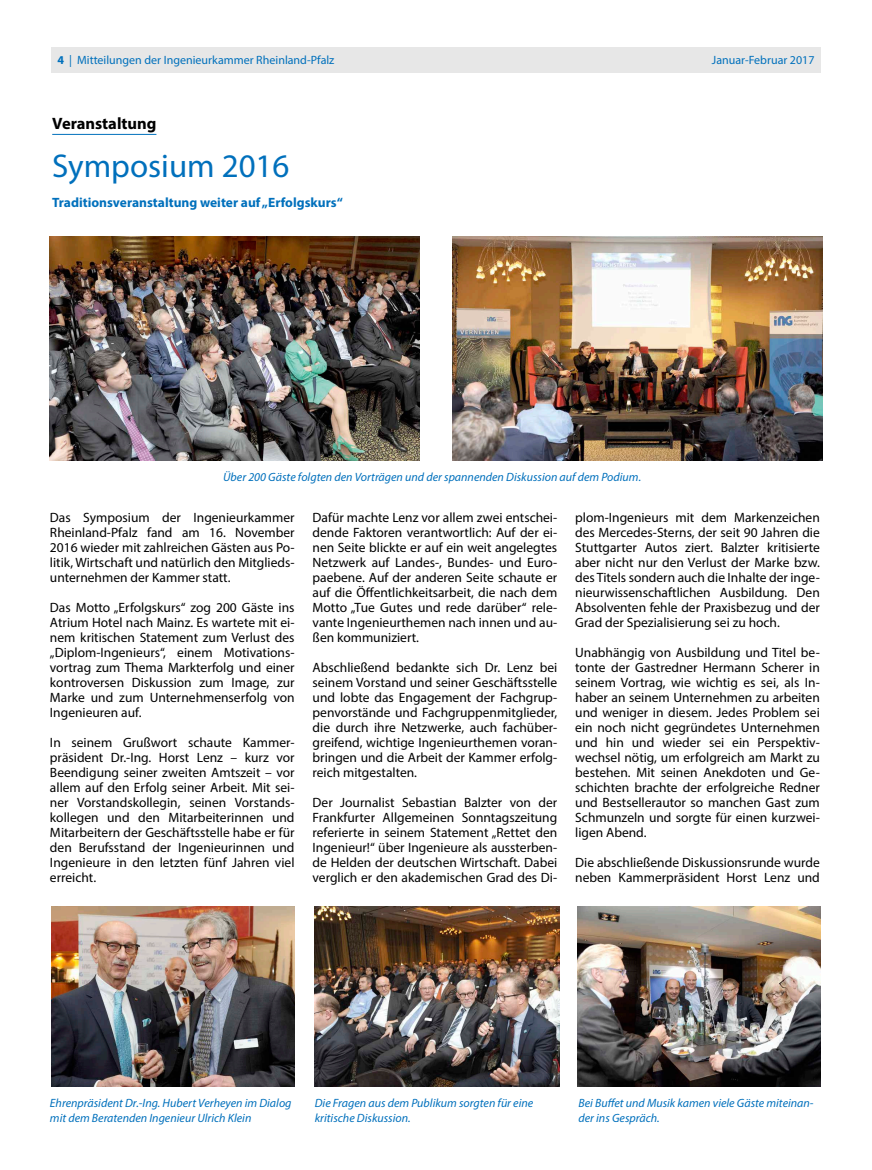
<style>
.page{position:relative;width:872px;height:1170px;background:#fff}
.page>*{position:absolute;margin:0;border:0;box-sizing:border-box;transform-origin:0 0}
.t1{font:33px "Myriad Pro";color:#0070bc}
.t2{font:700 16.5px "Myriad Pro";color:#000}
.t3{font:13.5px/15px "Myriad Pro";color:#000;text-align:justify}
.t4{font:700 13.5px "Myriad Pro";color:#0070bc}
.t5{font:italic 12px/15px "Myriad Pro";color:#0070bc}
.t6{font:12px "Myriad Pro";color:#0070bc}
.s1{font-weight:700}
</style>
<div class="page">
<div style="left:51px;top:47px;width:770px;height:25px;background:#e7e7e7"></div>
<img style="left:51px;top:906px;width:244px;height:180px">
<img style="left:315px;top:906px;width:244px;height:180px">
<img style="left:577px;top:906px;width:244px;height:180px">
<hr style="left:52px;top:134px;width:104px;height:1px;background:#0070bc">
<img style="left:50px;top:237px;width:370px;height:223px">
<img style="left:452px;top:237px;width:370px;height:223px">
<p class="t6" style="left:57px;top:53px;width:278px"><span class="s1">4</span> | Mitteilungen der Ingenieurkammer Rheinland-Pfalz</p>
<p class="t6" style="left:712px;top:53px;width:104px">Januar-Februar 2017</p>
<p class="t2" style="left:52px;top:113px;width:106px">Veranstaltung</p>
<h1 class="t1" style="left:52px;top:145px;width:239px">Symposium 2016</h1>
<p class="t4" style="left:52px;top:193px;width:292px">Traditionsveranstaltung weiter auf „Erfolgskurs“</p>
<p class="t5" style="left:223px;top:469px;width:419px">Über 200 Gäste folgten den Vorträgen und der spannenden Diskussion auf dem Podium.</p>
<p class="t3" style="left:50px;top:509px;width:246px">Das Symposium der Ingenieurkammer Rheinland-Pfalz fand am 16. November 2016 wieder mit zahlreichen Gästen aus Po&shy;litik, Wirtschaft und natürlich den Mitglieds&shy;unternehmen der Kammer statt.</p>
<p class="t3" style="left:50px;top:599px;width:246px">Das Motto „Erfolgskurs“ zog 200 Gäste ins Atrium Hotel nach Mainz. Es wartete mit ei&shy;nem kritischen Statement zum Verlust des „Diplom-Ingenieurs“, einem Motivations&shy;vortrag zum Thema Markterfolg und einer kontroversen Diskussion zum Image, zur Marke und zum Unternehmenserfolg von Ingenieuren auf.</p>
<p class="t3" style="left:50px;top:734px;width:246px">In seinem Grußwort schaute Kammer&shy;präsident Dr.-Ing. Horst Lenz – kurz vor Beendigung seiner zweiten Amtszeit – vor allem auf den Erfolg seiner Arbeit. Mit sei&shy;ner Vorstandskollegin, seinen Vorstands&shy;kollegen und den Mitarbeiterinnen und Mitarbeitern der Geschäftsstelle habe er für den Berufsstand der Ingenieurinnen und Ingenieure in den letzten fünf Jahren viel erreicht.</p>
<p class="t3" style="left:312px;top:509px;width:246px">Dafür machte Lenz vor allem zwei entschei&shy;dende Faktoren verantwortlich: Auf der ei&shy;nen Seite blickte er auf ein weit angelegtes Netzwerk auf Landes-, Bundes- und Euro&shy;paebene. Auf der anderen Seite schaute er auf die Öffentlichkeitsarbeit, die nach dem Motto „Tue Gutes und rede darüber“ rele&shy;vante Ingenieurthemen nach innen und au&shy;ßen kommuniziert.</p>
<p class="t3" style="left:312px;top:659px;width:246px">Abschließend bedankte sich Dr. Lenz bei seinem Vorstand und seiner Geschäftsstelle und lobte das Engagement der Fachgrup&shy;penvorstände und Fachgruppenmitglieder, die durch ihre Netzwerke, auch fachüber&shy;greifend, wichtige Ingenieurthemen voran&shy;bringen und die Arbeit der Kammer erfolg&shy;reich mitgestalten.</p>
<p class="t3" style="left:312px;top:794px;width:246px">Der Journalist Sebastian Balzter von der Frankfurter Allgemeinen Sonntagszeitung referierte in seinem Statement „Rettet den Ingenieur!“ über Ingenieure als aussterben&shy;de Helden der deutschen Wirtschaft. Dabei verglich er den akademischen Grad des Di-</p>
<p class="t3" style="left:575px;top:509px;width:246px">plom-Ingenieurs mit dem Markenzeichen des Mercedes-Sterns, der seit 90 Jahren die Stuttgarter Autos ziert. Balzter kritisierte aber nicht nur den Verlust der Marke bzw. des Titels sondern auch die Inhalte der inge&shy;nieurwissenschaftlichen Ausbildung. Den Absolventen fehle der Praxisbezug und der Grad der Spezialisierung sei zu hoch.</p>
<p class="t3" style="left:575px;top:644px;width:246px">Unabhängig von Ausbildung und Titel be&shy;tonte der Gastredner Hermann Scherer in seinem Vortrag, wie wichtig es sei, als In&shy;haber an seinem Unternehmen zu arbeiten und weniger in diesem. Jedes Problem sei ein noch nicht gegründetes Unternehmen und hin und wieder sei ein Perspektiv&shy;wechsel nötig, um erfolgreich am Markt zu bestehen. Mit seinen Anekdoten und Ge&shy;schichten brachte der erfolgreiche Redner und Bestsellerautor so manchen Gast zum Schmunzeln und sorgte für einen kurzwei&shy;ligen Abend.</p>
<p class="t3" style="left:575px;top:854px;width:246px">Die abschließende Diskussionsrunde wurde neben Kammerpräsident Horst Lenz und</p>
<p class="t5" style="left:50px;top:1095px;width:243px">Ehrenpräsident Dr.-Ing. Hubert Verheyen im Dialog mit dem Beratenden Ingenieur Ulrich Klein</p>
<p class="t5" style="left:315px;top:1095px;width:220px">Die Fragen aus dem Publikum sorgten für eine kritische Diskussion.</p>
<p class="t5" style="left:578px;top:1095px;width:237px">Bei Buffet und Musik kamen viele Gäste miteinan&shy;der ins Gespräch.</p>
</div>
